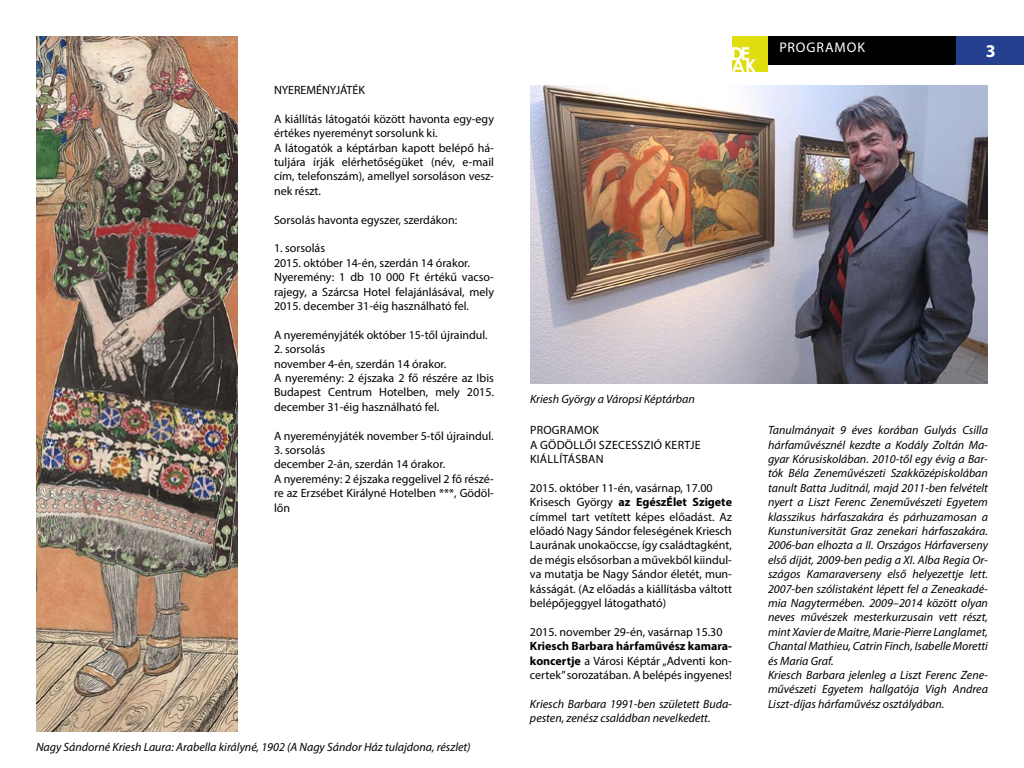
<style>
.page{position:relative;width:1024px;height:768px;background:#fff}
.page>*{position:absolute;margin:0;border:0;box-sizing:border-box;transform-origin:0 0}
.t1{font:700 18px "Myriad Pro";color:#fff}
.t2{font:14px "Myriad Pro";letter-spacing:.065em;color:#fff}
.t3{font:12px/14.4px "Myriad Pro";color:#000}
.t4{font:italic 12px/14.4px "Myriad Pro";color:#000}
.t5{font:12px/14.4px "Myriad Pro";letter-spacing:.02em;color:#000}
.s1{font-weight:700}
</style>
<div class="page">
<div style="left:955px;top:36px;width:69px;height:28px;background:#25408f"></div>
<div style="left:768px;top:36px;width:187px;height:28px;background:#000101"></div>
<img style="left:732px;top:36px;width:36px;height:36px">
<img style="left:36px;top:36px;width:202px;height:696px">
<img style="left:530px;top:85px;width:458px;height:299px">
<p class="t3" style="left:274px;top:83px;width:92px">NYEREMÉNYJÁTÉK</p>
<p class="t3" style="left:274px;top:111px;width:222px">A kiállítás látogatói között havonta egy-egy értékes nyereményt sorsolunk ki.<br>A látogatók a képtárban kapott belépő há&shy;tuljára írják elérhetőségüket (név, e-mail cím, telefonszám), amellyel sorsoláson vesz&shy;nek részt.</p>
<p class="t3" style="left:274px;top:212px;width:185px">Sorsolás havonta egyszer, szerdákon:</p>
<p class="t3" style="left:274px;top:241px;width:221px">1. sorsolás<br>2015. október 14-én, szerdán 14 órakor.<br>Nyeremény: 1 db 10 000 Ft értékű vacso&shy;rajegy, a Szárcsa Hotel felajánlásával, mely 2015. december 31-éig használható fel.</p>
<p class="t3" style="left:274px;top:327px;width:215px">A nyereményjáték október 15-től újraindul.</p>
<p class="t3" style="left:274px;top:342px;width:222px">2. sorsolás<br>november 4-én, szerdán 14 órakor.<br>A nyeremény: 2 éjszaka 2 fő részére az Ibis<br>Budapest Centrum Hotelben, mely 2015. december 31-éig használható fel.</p>
<p class="t3" style="left:274px;top:428px;width:221px">A nyereményjáték november 5-től újraindul.</p>
<p class="t3" style="left:274px;top:443px;width:221px">3. sorsolás<br>december 2-án, szerdán 14 órakor.<br>A nyeremény: 2 éjszaka reggelivel 2 fő részé&shy;re az Erzsébet Királyné Hotelben ***, Gödöl&shy;lőn</p>
<p class="t4" style="left:36px;top:740px;width:436px">Nagy Sándorné Kriesh Laura: Arabella királyné, 1902 (A Nagy Sándor Ház tulajdona, részlet)</p>
<p class="t4" style="left:530px;top:392px;width:166px">Kriesh György a Váropsi Képtárban</p>
<p class="t5" style="left:530px;top:423px;width:172px">PROGRAMOK<br>A GÖDÖLLŐI SZECESSZIÓ KERTJE<br>KIÁLLÍTÁSBAN</p>
<p class="t3" style="left:530px;top:480px;width:204px">2015. október 11-én, vasárnap, 17.00<br>Krisesch György <span class="s1">az EgészÉlet Szigete </span>címmel tart vetített képes előadást. Az előadó Nagy Sándor feleségének Kriesch Laurának unokaöccse, így családtagként, de mégis elsősorban a művekből kiindul&shy;va mutatja be Nagy Sándor életét, mun&shy;kásságát. (Az előadás a kiállításba váltott belépőjeggyel látogatható)</p>
<p class="t3" style="left:530px;top:624px;width:194px">2015. november 29-én, vasárnap 15.30</p>
<p class="t3" style="left:530px;top:639px;width:204px;text-align:justify"><span class="s1">Kriesch Barbara hárfaművész kamara&shy;koncertje</span> a Városi Képtár „Adventi kon&shy;certek” sorozatában. A belépés ingyenes!</p>
<p class="t4" style="left:530px;top:696px;width:204px">Kriesch Barbara 1991-ben született Buda&shy;pesten, zenész családban nevelkedett.</p>
<p class="t2" style="left:779px;top:38px;width:87px">PROGRAMOK</p>
<h1 class="t1" style="left:986px;top:39px;width:11px">3</h1>
<p class="t4" style="left:768px;top:423px;width:222px">Tanulmányait 9 éves korában Gulyás Csilla hárfaművésznél kezdte a Kodály Zoltán Ma&shy;gyar Kórusiskolában. 2010-től egy évig a Bar&shy;tók Béla Zeneművészeti Szakközépiskolában tanult Batta Juditnál, majd 2011-ben felvételt nyert a Liszt Ferenc Zeneművészeti Egyetem klasszikus hárfaszakára és párhuzamosan a Kunstuniversität Graz zenekari hárfaszakára.<br>2006-ban elhozta a II. Országos Hárfaverseny első díját, 2009-ben pedig a XI. Alba Regia Or&shy;szágos Kamaraverseny első helyezettje lett.<br>2007-ben szólistaként lépett fel a Zeneakadé&shy;mia Nagytermében. 2009–2014 között olyan neves művészek mesterkurzusain vett részt, mint Xavier de Maitre, Marie-Pierre Langlamet, Chantal Mathieu, Catrin Finch, Isabelle Moretti és Maria Graf.<br>Kriesch Barbara jelenleg a Liszt Ferenc Zene&shy;művészeti Egyetem hallgatója Vigh Andrea Liszt-díjas hárfaművész osztályában.</p>
</div>
